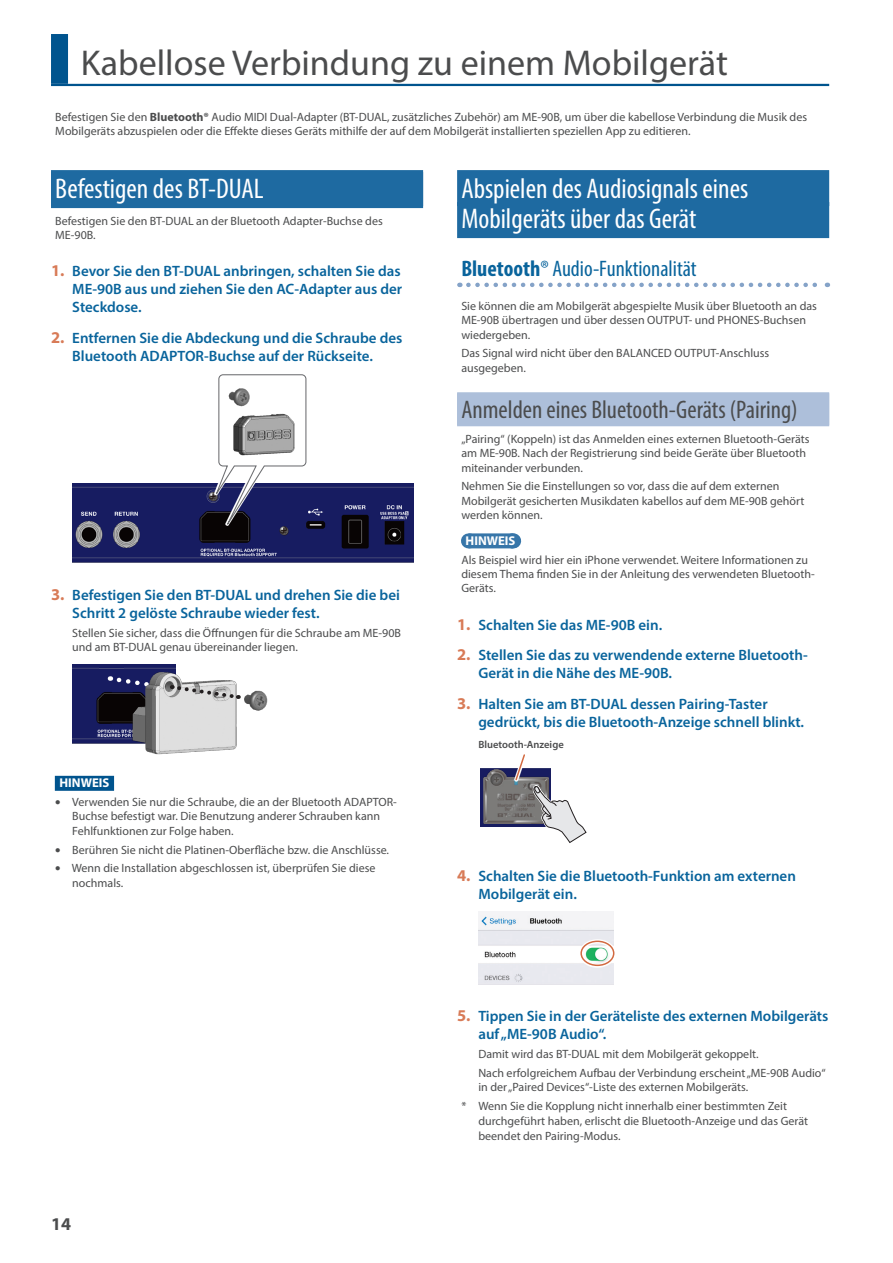
<style>
.page{position:relative;width:893px;height:1263px;background:#fff}
.page>*{position:absolute;margin:0;border:0;box-sizing:border-box;transform-origin:0 0}
.t1{font:36px "Myriad Pro";color:#4b4c4d}
.t2{font:condensed 28.5px/30px "Myriad Pro";color:#fff}
.t3{font:condensed 25.5px "Myriad Pro";color:#4b4c4d}
.t4{font:condensed 22.5px "Myriad Pro";color:#09649c}
.t5{font:700 18px "Myriad Pro";color:#4b4c4d}
.t6{font:600 15px/18px "Myriad Pro";color:#09649c}
.t7{font:700 12.75px "Myriad Pro";color:#fff}
.t8{font:12px/14.4px "Myriad Pro";color:#4b4c4d}
.t9{font:600 10.5px "Myriad Pro";color:#4b4c4d}
.s1{font-weight:700}
.s2{font-weight:700;font-size:16.5px;color:#d87b57}
.s3{font-family:"Roland Owners Manual 01 rev 2"}
</style>
<div class="page">
<div style="left:51px;top:34px;width:17px;height:50px;background:#00548e"></div>
<hr style="left:51px;top:84px;width:778px;height:2px;background:#00548e">
<div style="left:51px;top:170px;width:372px;height:36px;background:#1e6aa1"></div>
<div style="left:51px;top:172px;width:372px;height:36px;background:#1e6aa1"></div>
<div style="left:55px;top:776px;width:59px;height:15px;background:#00548e"></div>
<img style="left:72px;top:483px;width:342px;height:80px">
<svg style="left:212px;top:374px;width:95px;height:167px"></svg>
<img style="left:72px;top:664px;width:103px;height:80px">
<img style="left:99px;top:664px;width:25px;height:25px">
<img style="left:129px;top:671px;width:108px;height:84px">
<img style="left:244px;top:690px;width:24px;height:21px">
<svg style="left:110px;top:675px;width:129px;height:26px;background:#90909d"></svg>
<div style="left:457px;top:170px;width:372px;height:36px;background:#1e6aa1"></div>
<div style="left:457px;top:202px;width:372px;height:36px;background:#1e6aa1"></div>
<svg style="left:468px;top:283px;width:360px;height:4px"></svg>
<div style="left:457px;top:393px;width:372px;height:33px;background:#adbfda"></div>
<div style="left:457px;top:392px;width:372px;height:33px;background:#adbfda"></div>
<div style="left:468px;top:533px;width:45px;height:15px;background:#3776a9"></div>
<svg style="left:491px;top:533px;width:23px;height:15px"></svg>
<img style="left:481px;top:768px;width:70px;height:58px">
<img style="left:484px;top:770px;width:65px;height:53px">
<svg style="left:514px;top:781px;width:12px;height:1px"></svg>
<svg style="left:514px;top:754px;width:12px;height:27px"></svg>
<svg style="left:532px;top:785px;width:55px;height:58px"></svg>
<img style="left:478px;top:912px;width:135px;height:72px">
<svg style="left:579px;top:939px;width:36px;height:28px"></svg>
<div style="left:580px;top:940px;width:34px;height:26px;border:2px solid #d26a41;border-radius:50%"></div>
<h1 class="t1" style="left:81px;top:41px;width:649px">Kabellose Verbindung zu einem Mobilgerät</h1>
<p class="t8" style="left:55px;top:109px;width:753px">Befestigen Sie den <span class="s1">Bluetooth®</span> Audio MIDI Dual-Adapter (BT-DUAL, zusätzliches Zubehör) am ME-90B, um über die kabellose Verbindung die Musik des<br>Mobilgeräts abzuspielen oder die Effekte dieses Geräts mithilfe der auf dem Mobilgerät installierten speziellen App zu editieren.</p>
<h2 class="t2" style="left:55px;top:173px;width:210px">Befestigen des BT-DUAL</h2>
<p class="t8" style="left:55px;top:213px;width:329px">Befestigen Sie den BT-DUAL an der Bluetooth Adapter-Buchse des<br>ME-90B.</p>
<p class="t6" style="left:72px;top:262px;width:331px;text-align:justify;text-indent:-21px"><span class="s2">1.</span> Bevor Sie den BT-DUAL anbringen, schalten Sie das ME-90B aus und ziehen Sie den AC-Adapter aus der Steckdose.</p>
<p class="t6" style="left:51px;top:329px;width:353px;text-align:center"><span class="s2">2.</span> Entfernen Sie die Abdeckung und die Schraube des<br>Bluetooth ADAPTOR-Buchse auf der Rückseite.</p>
<p class="t6" style="left:72px;top:585px;width:329px;text-indent:-21px"><span class="s2">3.</span> Befestigen Sie den BT-DUAL und drehen Sie die bei<br>Schritt 2 gelöste Schraube wieder fest.</p>
<p class="t8" style="left:72px;top:625px;width:330px">Stellen Sie sicher, dass die Öffnungen für die Schraube am ME-90B und am BT-DUAL genau übereinander liegen.</p>
<p class="t7" style="left:60px;top:775px;width:51px">HINWEIS</p>
<p class="t8" style="left:72px;top:795px;width:326px;text-indent:-17px"><span class="s3">¹</span> Verwenden Sie nur die Schraube, die an der Bluetooth ADAPTOR-<br>Buchse befestigt war. Die Benutzung anderer Schrauben kann<br>Fehlfunktionen zur Folge haben.</p>
<p class="t8" style="left:55px;top:840px;width:335px;line-height:18.6px"><span class="s3">¹</span> Berühren Sie nicht die Platinen-Oberfläche bzw. die Anschlüsse.<br><span class="s3">¹</span> Wenn die Installation abgeschlossen ist, überprüfen Sie diese</p>
<p class="t8" style="left:72px;top:875px;width:53px">nochmals.</p>
<h3 class="t5" style="left:51px;top:1212px;width:21px">14</h3>
<h2 class="t2" style="left:461px;top:173px;width:288px">Abspielen des Audiosignals eines<br>Mobilgeräts über das Gerät</h2>
<h3 class="t4" style="left:461px;top:255px;width:237px"><span class="s1">Bluetooth</span>® Audio-Funktionalität</h3>
<p class="t8" style="left:461px;top:298px;width:357px">Sie können die am Mobilgerät abgespielte Musik über Bluetooth an das<br>ME-90B übertragen und über dessen OUTPUT- und PHONES-Buchsen wiedergeben.</p>
<p class="t8" style="left:461px;top:346px;width:309px">Das Signal wird nicht über den BALANCED OUTPUT-Anschluss ausgegeben.</p>
<h3 class="t3" style="left:461px;top:394px;width:338px">Anmelden eines Bluetooth-Geräts (Pairing)</h3>
<p class="t8" style="left:461px;top:431px;width:350px">„Pairing“ (Koppeln) ist das Anmelden eines externen Bluetooth-Geräts am ME-90B. Nach der Registrierung sind beide Geräte über Bluetooth miteinander verbunden.</p>
<p class="t8" style="left:461px;top:479px;width:344px">Nehmen Sie die Einstellungen so vor, dass die auf dem externen<br>Mobilgerät gesicherten Musikdaten kabellos auf dem ME-90B gehört werden können.</p>
<p class="t7" style="left:466px;top:532px;width:51px">HINWEIS</p>
<p class="t8" style="left:461px;top:552px;width:355px">Als Beispiel wird hier ein iPhone verwendet. Weitere Informationen zu diesem Thema finden Sie in der Anleitung des verwendeten Bluetooth-<br>Geräts.</p>
<p class="t6" style="left:457px;top:615px;width:207px"><span class="s2">1.</span> Schalten Sie das ME-90B ein.</p>
<p class="t6" style="left:478px;top:646px;width:331px;text-indent:-21px"><span class="s2">2.</span> Stellen Sie das zu verwendende externe Bluetooth-<br>Gerät in die Nähe des ME-90B.</p>
<p class="t6" style="left:478px;top:695px;width:327px;text-indent:-21px"><span class="s2">3.</span> Halten Sie am BT-DUAL dessen Pairing-Taster gedrückt, bis die Bluetooth-Anzeige schnell blinkt.</p>
<p class="t9" style="left:478px;top:738px;width:87px">Bluetooth-Anzeige</p>
<p class="t6" style="left:478px;top:866px;width:319px;text-indent:-21px"><span class="s2">4.</span> Schalten Sie die Bluetooth-Funktion am externen<br>Mobilgerät ein.</p>
<p class="t6" style="left:478px;top:1007px;width:352px;text-indent:-21px"><span class="s2">5.</span> Tippen Sie in der Geräteliste des externen Mobilgeräts auf „ME-90B Audio“.</p>
<p class="t8" style="left:478px;top:1044px;width:349px;line-height:18.6px">Damit wird das BT-DUAL mit dem Mobilgerät gekoppelt.<br>Nach erfolgreichem Aufbau der Verbindung erscheint „ME-90B Audio“</p>
<p class="t8" style="left:461px;top:1077px;width:327px;line-height:19.2px;text-indent:17px">in der „Paired Devices“-Liste des externen Mobilgeräts.<br>* Wenn Sie die Kopplung nicht innerhalb einer bestimmten Zeit</p>
<p class="t8" style="left:478px;top:1113px;width:331px;line-height:15px">durchgeführt haben, erlischt die Bluetooth-Anzeige und das Gerät beendet den Pairing-Modus.</p>
</div>
